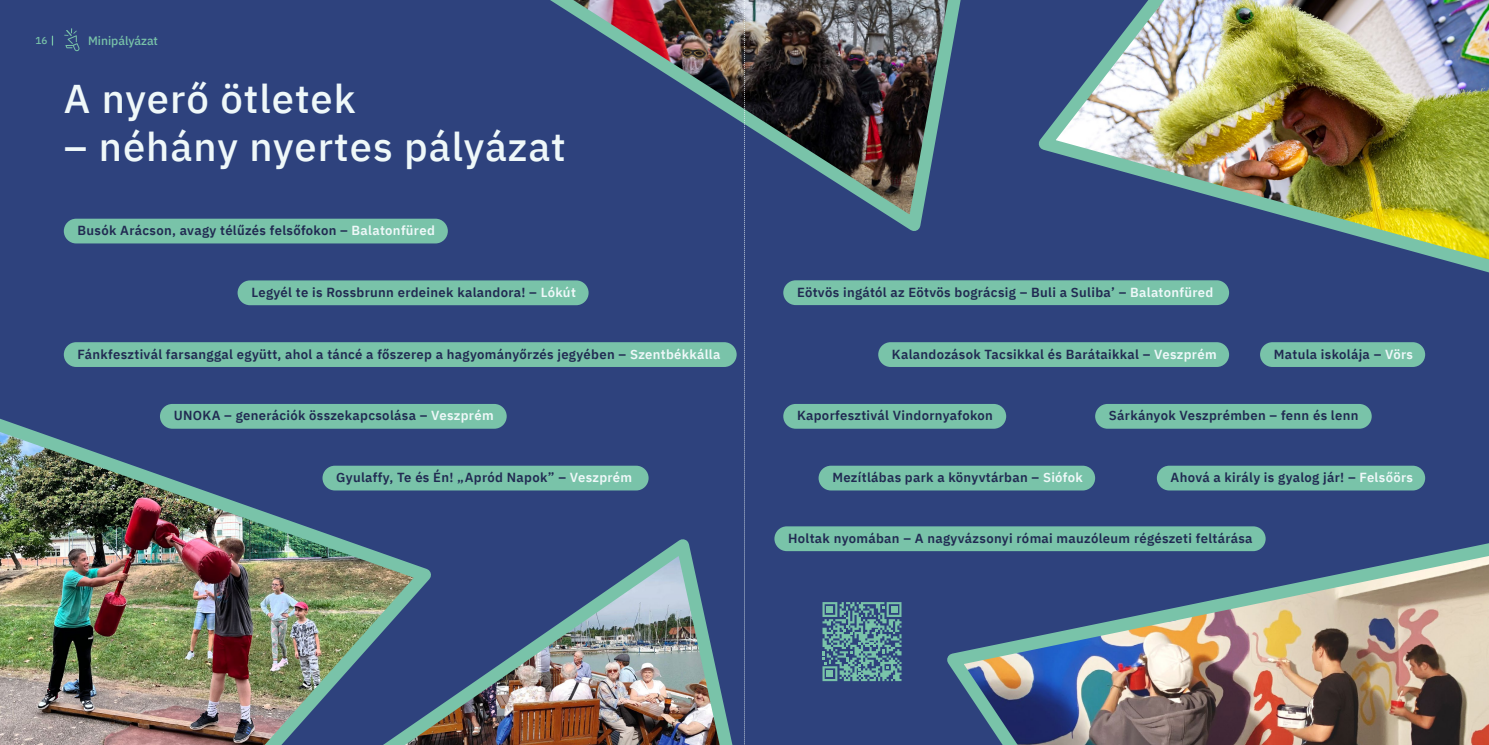
<style>
.page{position:relative;width:1489px;height:745px;background:#fff}
.page>*{position:absolute;margin:0;border:0;box-sizing:border-box;transform-origin:0 0}
.t1{font:500 40px "IBM Plex Sans";letter-spacing:.025em;color:#eff8f9}
.t2{font:600 13.12px "IBM Plex Sans";letter-spacing:.025em;color:#212a52}
.t3{font:500 12.12px "IBM Plex Sans";color:#79c3a9}
.t4{font:500 10px "IBM Plex Sans";color:#79c3a9}
.s1{color:#eff8f9}
</style>
<div class="page">
<div style="left:744px;top:0;width:744px;height:744px;background:#2e427d"></div>
<div style="left:0;top:0;width:744px;height:744px;background:#2e427d"></div>
<div style="left:64px;top:218px;width:384px;height:25px;background:#79c3a9;border-radius:12px"></div>
<div style="left:64px;top:342px;width:672px;height:25px;background:#79c3a9;border-radius:12px"></div>
<div style="left:322px;top:465px;width:326px;height:25px;background:#79c3a9;border-radius:12px"></div>
<div style="left:783px;top:280px;width:445px;height:25px;background:#79c3a9;border-radius:12px"></div>
<div style="left:878px;top:342px;width:350px;height:25px;background:#79c3a9;border-radius:12px"></div>
<div style="left:1259px;top:342px;width:165px;height:25px;background:#79c3a9;border-radius:12px"></div>
<div style="left:783px;top:403px;width:223px;height:25px;background:#79c3a9;border-radius:12px"></div>
<div style="left:1095px;top:403px;width:276px;height:25px;background:#79c3a9;border-radius:12px"></div>
<div style="left:818px;top:465px;width:277px;height:25px;background:#79c3a9;border-radius:12px"></div>
<div style="left:1156px;top:465px;width:268px;height:25px;background:#79c3a9;border-radius:12px"></div>
<div style="left:774px;top:526px;width:491px;height:24px;background:#79c3a9;border-radius:12px"></div>
<div style="left:237px;top:280px;width:351px;height:25px;background:#79c3a9;border-radius:12px"></div>
<div style="left:160px;top:403px;width:346px;height:25px;background:#79c3a9;border-radius:12px"></div>
<svg style="left:822px;top:602px;width:79px;height:78px"></svg>
<img style="left:932px;top:490px;width:556px;height:254px">
<svg style="left:446px;top:526px;width:360px;height:218px"></svg>
<img style="left:762px;top:0;width:199px;height:231px">
<img style="left:1023px;top:0;width:465px;height:361px">
<img style="left:0;top:305px;width:446px;height:439px">
<img style="left:525px;top:0;width:237px;height:745px">
<p class="t4" style="left:35px;top:33px;width:13px">16</p>
<p class="t3" style="left:88px;top:31px;width:71px">Minipályázat</p>
<h1 class="t1" style="left:64px;top:68px;width:293px">A nyerő ötletek</h1>
<h1 class="t1" style="left:64px;top:116px;width:503px">– néhány nyertes pályázat</h1>
<p class="t2" style="left:78px;top:220px;width:359px">Busók Arácson, avagy télűzés felsőfokon – <span class="s1">Balatonfüred</span></p>
<p class="t2" style="left:251px;top:282px;width:326px">Legyél te is Rossbrunn erdeinek kalandora! – <span class="s1">Lókút</span></p>
<p class="t2" style="left:78px;top:343px;width:644px">Fánkfesztivál farsanggal együtt, ahol a táncé a főszerep a hagyományőrzés jegyében – <span class="s1">Szentbékkálla</span></p>
<p class="t2" style="left:174px;top:405px;width:321px">UNOKA – generációk összekapcsolása – <span class="s1">Veszprém</span></p>
<p class="t2" style="left:336px;top:467px;width:297px">Gyulaffy, Te és Én! „Apród Napok” – <span class="s1">Veszprém</span></p>
<p class="t2" style="left:797px;top:281px;width:418px">Eötvös ingától az Eötvös bográcsig – Buli a Suliba’ – <span class="s1">Balatonfüred</span></p>
<p class="t2" style="left:892px;top:343px;width:326px">Kalandozások Tacsikkal és Barátaikkal – <span class="s1">Veszprém</span></p>
<p class="t2" style="left:1273px;top:343px;width:141px">Matula iskolája – <span class="s1">Vörs</span></p>
<p class="t2" style="left:797px;top:405px;width:197px">Kaporfesztivál Vindornyafokon</p>
<p class="t2" style="left:1108px;top:405px;width:251px">Sárkányok Veszprémben – fenn és lenn</p>
<p class="t2" style="left:832px;top:467px;width:252px">Mezítlábas park a könyvtárban – <span class="s1">Siófok</span></p>
<p class="t2" style="left:1170px;top:467px;width:244px">Ahová a király is gyalog jár! – <span class="s1">Felsőörs</span></p>
<p class="t2" style="left:788px;top:527px;width:466px">Holtak nyomában – A nagyvázsonyi római mauzóleum régészeti feltárása</p>
</div>
